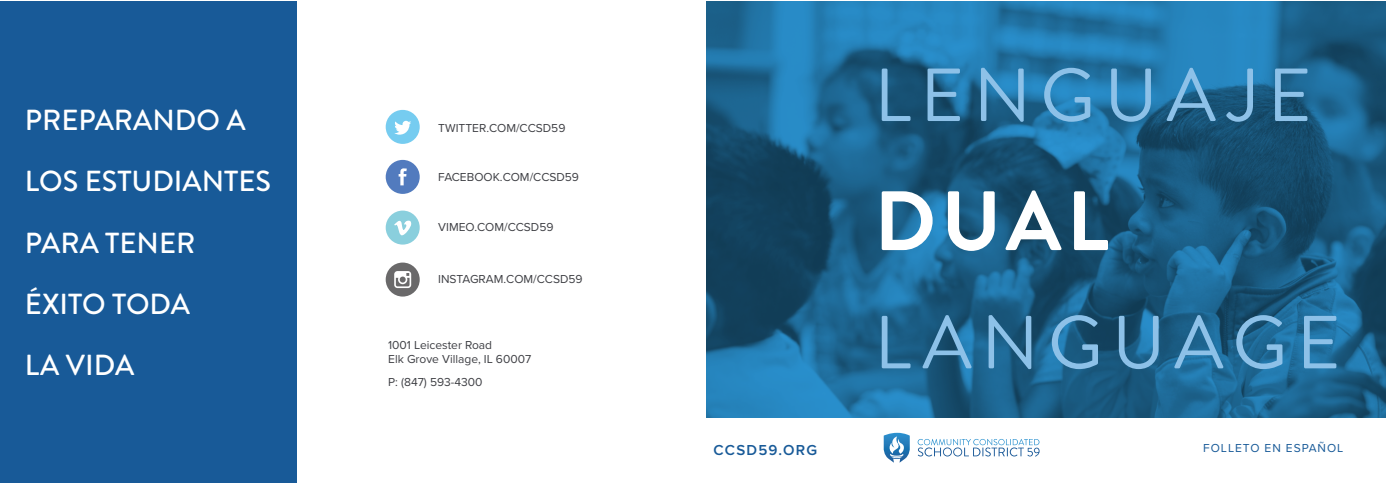
<style>
.page{position:relative;width:1386px;height:486px;background:#fff}
.page>*{position:absolute;margin:0;border:0;box-sizing:border-box;transform-origin:0 0}
.t1{font:700 84px "Brandon Grotesque";color:#fff}
.t2{font:75px "Brandon Grotesque";letter-spacing:.12em;color:#8dc1e8}
.t3{font:500 29px/61.2px "Brandon Grotesque";color:#fff}
.t4{font:600 15px "Proxima Nova";letter-spacing:.08em;color:#185a98}
.t5{font:12px/14.4px "Proxima Nova";color:#3e3f44}
.t6{font:12px "Proxima Nova";letter-spacing:.08em;color:#185a98}
</style>
<div class="page">
<img style="left:706px;top:1px;width:680px;height:417px">
<div style="left:0;top:1px;width:296px;height:481px;background:#185a98"></div>
<svg style="left:386px;top:211px;width:34px;height:34px"></svg>
<svg style="left:386px;top:110px;width:34px;height:34px"></svg>
<svg style="left:386px;top:160px;width:34px;height:34px"></svg>
<svg style="left:386px;top:263px;width:34px;height:34px"></svg>
<svg style="left:918px;top:439px;width:122px;height:18px"></svg>
<svg style="left:884px;top:433px;width:26px;height:30px"></svg>
<h3 class="t3" style="left:25px;top:90px;width:248px">PREPARANDO A<br>LOS ESTUDIANTES<br>PARA TENER<br>ÉXITO TODA<br>LA VIDA</h3>
<p class="t5" style="left:438px;top:120px;width:129px">TWITTER.COM/CCSD59</p>
<p class="t5" style="left:438px;top:169px;width:142px">FACEBOOK.COM/CCSD59</p>
<p class="t5" style="left:438px;top:219px;width:117px">VIMEO.COM/CCSD59</p>
<p class="t5" style="left:438px;top:271px;width:146px">INSTAGRAM.COM/CCSD59</p>
<p class="t5" style="left:388px;top:337px;width:145px">1001 Leicester Road<br>Elk Grove Village, IL 60007</p>
<p class="t5" style="left:388px;top:374px;width:96px">P: (847) 593-4300</p>
<h2 class="t2" style="left:874px;top:44px;width:439px">LENGUAJE</h2>
<h1 class="t1" style="left:874px;top:162px;width:236px">DUAL</h1>
<h2 class="t2" style="left:874px;top:291px;width:468px">LANGUAGE</h2>
<p class="t4" style="left:714px;top:439px;width:105px">CCSD59.ORG</p>
<p class="t6" style="left:1203px;top:439px;width:142px">FOLLETO EN ESPAÑOL</p>
</div>
